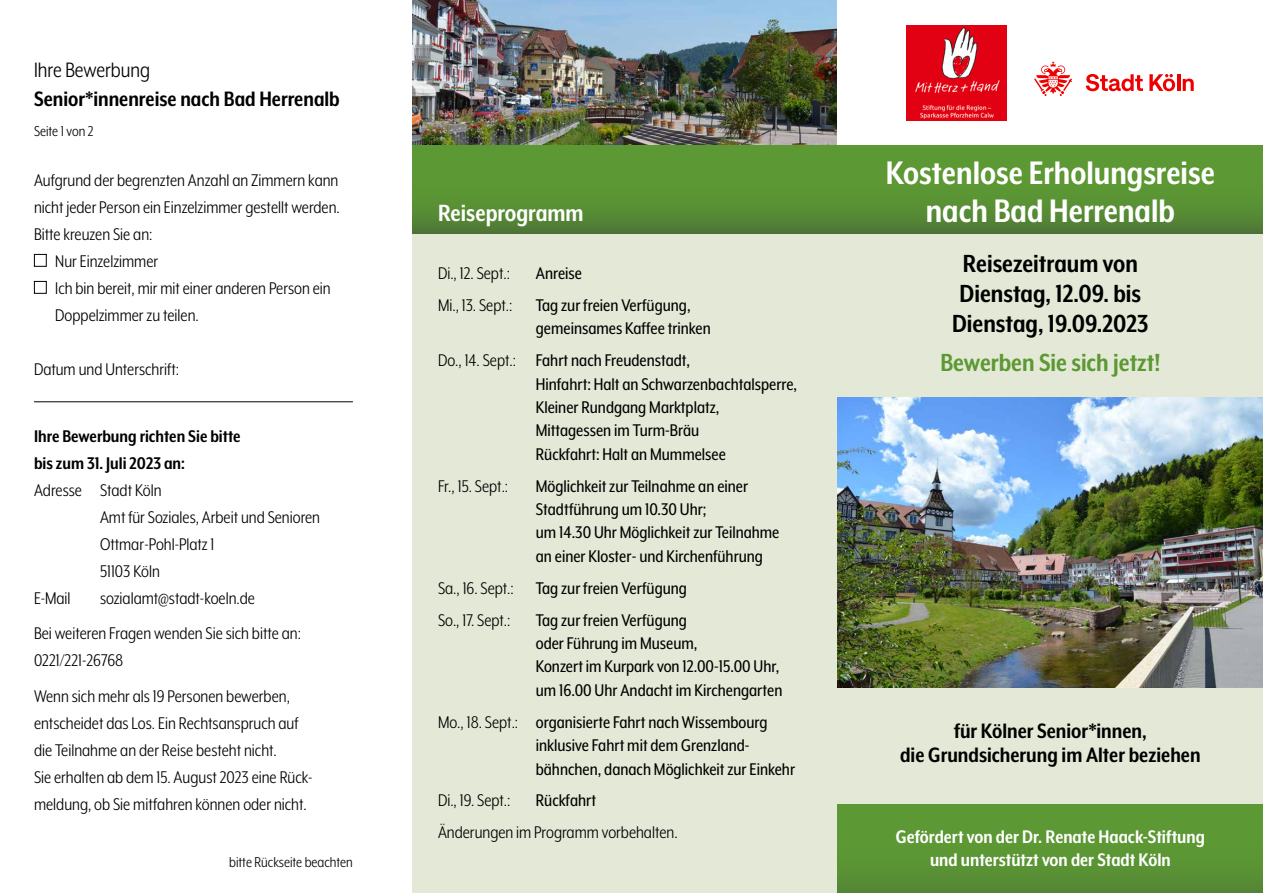
<style>
.page{position:relative;width:1263px;height:893px;background:#fff}
.page>*{position:absolute;margin:0;border:0;box-sizing:border-box;transform-origin:0 0}
.t1{font:700 37.5px/37.5px "Mr Eaves XL Mod Nar OT";color:#fff;text-align:center}
.t2{font:700 28.5px/30px "Mr Eaves XL Mod Nar OT";color:#000;text-align:center}
.t3{font:700 28.5px "Mr Eaves XL Mod Nar OT";color:#5c9833}
.t4{font:700 27px "Mr Eaves XL Mod Nar OT";color:#fff}
.t5{font:700 24px/24px "Mr Eaves XL Mod Nar OT";color:#000;text-align:center}
.t6{font:24px "Mr Eaves XL Mod Nar OT";color:#000}
.t7{font:700 21px/22.5px "Mr Eaves XL Mod Nar OT";color:#fff;text-align:center}
.t8{font:19.5px/27px "Mr Eaves XL Mod Nar OT";color:#000}
.t9{font:19.5px/23.4px "Mr Eaves XL Mod Nar OT";color:#000}
.t10{font:700 19.5px/27px "Mr Eaves XL Mod Nar OT";color:#000}
.t11{font:16.5px "Mr Eaves XL Mod Nar OT";color:#000}
.s1{font-style:inherit}
</style>
<div class="page">
<div style="left:412px;top:0;width:851px;height:893px;background:#e3e9d6"></div>
<img style="left:412px;top:0;width:426px;height:146px">
<div style="left:412px;top:146px;width:438px;height:88px;background:linear-gradient(to bottom,#5fa032,#538235)"></div>
<div style="left:838px;top:0;width:425px;height:150px;background:#fff"></div>
<img style="left:838px;top:397px;width:425px;height:290px">
<img style="left:906px;top:26px;width:101px;height:94px">
<svg style="left:1086px;top:74px;width:57px;height:17px"></svg>
<svg style="left:1149px;top:74px;width:26px;height:17px"></svg>
<hr style="left:1177px;top:74px;width:3px;height:17px;background:#ef0000">
<svg style="left:1183px;top:79px;width:11px;height:12px"></svg>
<svg style="left:1034px;top:62px;width:38px;height:34px"></svg>
<div style="left:838px;top:146px;width:425px;height:88px;background:linear-gradient(to bottom,#5fa032,#538235)"></div>
<div style="left:838px;top:804px;width:425px;height:89px;background:linear-gradient(to bottom,#5e9c32,#578c35)"></div>
<div style="left:34px;top:254px;width:13px;height:13px;border:1px solid #000"></div>
<div style="left:34px;top:281px;width:13px;height:13px;border:1px solid #000"></div>
<hr style="left:34px;top:401px;width:319px;height:1px;background:#000">
<p class="t6" style="left:34px;top:57px;width:118px">Ihre Bewerbung</p>
<p class="t5" style="left:34px;top:86px;width:307px">Senior*innenreise nach Bad Herrenalb</p>
<p class="t11" style="left:34px;top:122px;width:61px">Seite 1 von 2</p>
<p class="t8" style="left:34px;top:166px;width:306px">Aufgrund der begrenzten Anzahl an Zimmern kann</p>
<p class="t8" style="left:34px;top:193px;width:307px">nicht jeder Person ein Einzelzimmer gestellt werden.</p>
<p class="t8" style="left:34px;top:220px;width:120px">Bitte kreuzen Sie an:</p>
<p class="t8" style="left:55px;top:247px;width:104px">Nur Einzelzimmer</p>
<p class="t8" style="left:55px;top:274px;width:277px">Ich bin bereit, mir mit einer anderen Person ein</p>
<p class="t8" style="left:55px;top:301px;width:145px">Doppelzimmer zu teilen.</p>
<p class="t8" style="left:34px;top:355px;width:147px">Datum und Unterschrift:</p>
<p class="t10" style="left:34px;top:422px;width:208px">Ihre Bewerbung richten Sie bitte bis zum 31. Juli 2023 an:</p>
<p class="t8" style="left:34px;top:476px;width:129px">Adresse Stadt Köln</p>
<p class="t8" style="left:100px;top:503px;width:222px">Amt für Soziales, Arbeit und Senioren</p>
<p class="t8" style="left:100px;top:530px;width:116px">Ottmar-Pohl-Platz 1</p>
<p class="t8" style="left:100px;top:557px;width:61px">51103 Köln</p>
<p class="t8" style="left:34px;top:584px;width:38px">E-Mail</p>
<p class="t8" style="left:34px;top:580px;width:268px;line-height:35.5px;text-indent:66px">sozialamt@stadt-koeln.de<br>Bei weiteren Fragen wenden Sie sich bitte an:</p>
<p class="t8" style="left:34px;top:642px;width:257px;line-height:35.5px">0221/221-26768<br>Wenn sich mehr als 19 Personen bewerben,</p>
<p class="t8" style="left:34px;top:709px;width:279px">entscheidet das Los. Ein Rechtsanspruch auf die Teilnahme an der Reise besteht nicht.<br>Sie erhalten ab dem 15. August 2023 eine Rück&shy;meldung, ob Sie mitfahren können oder nicht.</p>
<p class="t11" style="left:229px;top:853px;width:125px">bitte Rückseite beachten</p>
<h3 class="t4" style="left:438px;top:199px;width:147px">Reiseprogramm</h3>
<p class="t8" style="left:438px;top:259px;width:73px">Di., 12. Sept.:</p>
<p class="t9" style="left:438px;top:257px;width:254px;line-height:32px;text-align:center">Anreise<br><span class="s1">Mi., 13. Sept.:</span> Tag zur freien Verfügung,</p>
<p class="t9" style="left:438px;top:312px;width:274px;line-height:32px;text-indent:98px">gemeinsames Kaffee trinken<br><span class="s1">Do., 14. Sept.:</span> Fahrt nach Freudenstadt,</p>
<p class="t9" style="left:536px;top:372px;width:263px">Hinfahrt: Halt an Schwarzenbachtalsperre,<br>Kleiner Rundgang Marktplatz,<br>Mittagessen im Turm-Bräu<br>Rückfahrt: Halt an Mummelsee</p>
<p class="t8" style="left:438px;top:472px;width:72px">Fr., 15. Sept.:</p>
<p class="t9" style="left:536px;top:474px;width:245px">Möglichkeit zur Teilnahme an einer Stadtführung um 10.30 Uhr;<br>um 14.30 Uhr Möglichkeit zur Teilnahme an einer Kloster- und Kirchenführung</p>
<p class="t8" style="left:438px;top:571px;width:250px;line-height:32px">Sa., 16. Sept.: <span class="s1">Tag zur freien Verfügung<br></span>So., 17. Sept.:</p>
<p class="t9" style="left:536px;top:608px;width:248px">Tag zur freien Verfügung<br>oder Führung im Museum,<br>Konzert im Kurpark von 12.00-15.00 Uhr, um 16.00 Uhr Andacht im Kirchengarten</p>
<p class="t9" style="left:536px;top:710px;width:261px;text-indent:-98px"><span class="s1">Mo., 18. Sept.:</span> organisierte Fahrt nach Wissembourg inklusive Fahrt mit dem Grenzland&shy;bähnchen, danach Möglichkeit zur Einkehr</p>
<p class="t8" style="left:438px;top:787px;width:74px">Di., 19. Sept.:</p>
<p class="t9" style="left:536px;top:789px;width:62px">Rückfahrt</p>
<p class="t8" style="left:438px;top:819px;width:241px">Änderungen im Programm vorbehalten.</p>
<h1 class="t1" style="left:886px;top:154px;width:331px">Kostenlose Erholungsreise nach Bad Herrenalb</h1>
<h2 class="t2" style="left:952px;top:248px;width:198px">Reisezeitraum von<br>Dienstag, 12.09. bis<br>Dienstag, 19.09.2023</h2>
<h2 class="t3" style="left:940px;top:347px;width:221px">Bewerben Sie sich jetzt!</h2>
<p class="t5" style="left:900px;top:719px;width:302px">für Kölner Senior*innen,<br>die Grundsicherung im Alter beziehen</p>
<p class="t7" style="left:896px;top:826px;width:311px">Gefördert von der Dr. Renate Haack-Stiftung und unterstützt von der Stadt Köln</p>
</div>
